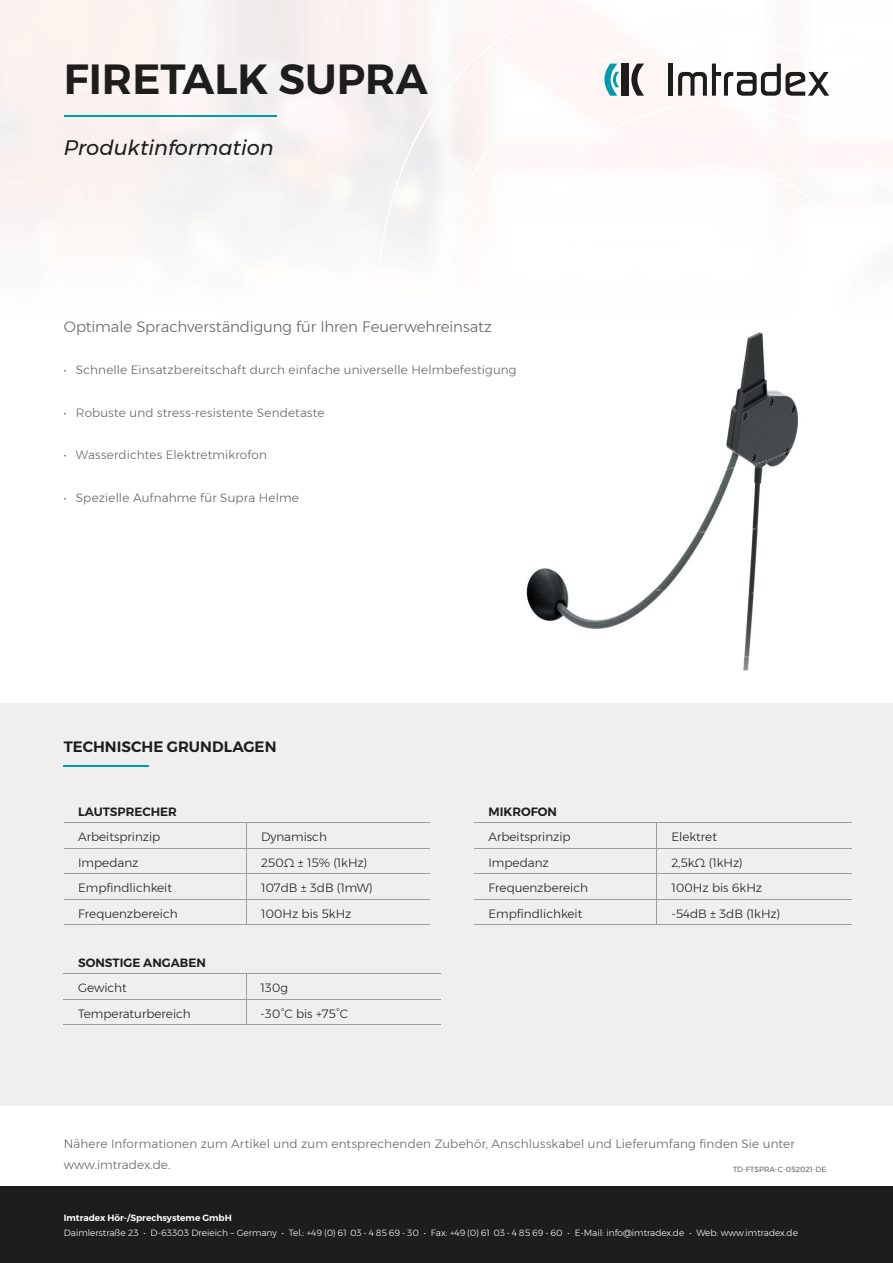
<style>
.page{position:relative;width:893px;height:1263px;background:#fff}
.page>*{position:absolute;margin:0;border:0;box-sizing:border-box;transform-origin:0 0}
.t1{font:600 42px "Montserrat";color:#1d1d1b}
.t2{font:italic 21px "Montserrat";color:#1d1d1b}
.t3{font:300 15px "Montserrat";letter-spacing:-.005em;color:#646463}
.t4{font:600 15px "Montserrat";color:#1d1d1b}
.t5{font:300 12px/21px "Montserrat";letter-spacing:.015em;color:#646463}
.t6{font:300 12px "Montserrat";color:#1d1d1b}
.t7{font:600 12px "Montserrat";color:#1d1d1b}
.t8{font:300 9px "Montserrat";color:#fff}
.t9{font:600 9px "Montserrat";color:#fff}
.t10{font:7.5px "Montserrat";color:#646463}
</style>
<div class="page">
<div style="left:0;top:0;width:376px;height:238px;background:#f8f3f0"></div>
<svg style="left:376px;top:0;width:453px;height:247px"></svg>
<div style="left:0;top:1186px;width:893px;height:77px;background:#1d1d1b"></div>
<img style="left:727px;top:332px;width:71px;height:105px">
<img style="left:677px;top:437px;width:119px;height:126px">
<img style="left:526px;top:563px;width:230px;height:96px">
<div style="left:0;top:703px;width:893px;height:403px;background:#efefef"></div>
<hr style="left:64px;top:115px;width:212px;height:2px;background:#009bac">
<hr style="left:64px;top:765px;width:85px;height:1px;background:#009bac">
<hr style="left:474px;top:823px;width:183px;height:1px;background:#9d9d9d">
<hr style="left:657px;top:823px;width:194px;height:1px;background:#9d9d9d">
<hr style="left:474px;top:848px;width:183px;height:1px;background:#9d9d9d">
<hr style="left:657px;top:848px;width:194px;height:1px;background:#9d9d9d">
<hr style="left:474px;top:874px;width:183px;height:1px;background:#9d9d9d">
<hr style="left:657px;top:874px;width:194px;height:1px;background:#9d9d9d">
<hr style="left:474px;top:899px;width:183px;height:1px;background:#9d9d9d">
<hr style="left:657px;top:899px;width:194px;height:1px;background:#9d9d9d">
<hr style="left:474px;top:925px;width:183px;height:1px;background:#9d9d9d">
<hr style="left:657px;top:925px;width:194px;height:1px;background:#9d9d9d">
<hr style="left:64px;top:848px;width:183px;height:1px;background:#9d9d9d">
<hr style="left:247px;top:848px;width:182px;height:1px;background:#9d9d9d">
<hr style="left:64px;top:874px;width:183px;height:1px;background:#9d9d9d">
<hr style="left:247px;top:874px;width:182px;height:1px;background:#9d9d9d">
<hr style="left:64px;top:899px;width:183px;height:1px;background:#9d9d9d">
<hr style="left:247px;top:899px;width:182px;height:1px;background:#9d9d9d">
<svg style="left:246px;top:824px;width:1px;height:101px"></svg>
<hr style="left:64px;top:925px;width:183px;height:1px;background:#9d9d9d">
<hr style="left:247px;top:925px;width:182px;height:1px;background:#9d9d9d">
<hr style="left:64px;top:823px;width:183px;height:1px;background:#9d9d9d">
<hr style="left:247px;top:823px;width:182px;height:1px;background:#9d9d9d">
<hr style="left:64px;top:973px;width:182px;height:1px;background:#9d9d9d">
<hr style="left:246px;top:973px;width:195px;height:1px;background:#9d9d9d">
<hr style="left:64px;top:999px;width:182px;height:1px;background:#9d9d9d">
<hr style="left:246px;top:999px;width:195px;height:1px;background:#9d9d9d">
<svg style="left:246px;top:974px;width:1px;height:50px"></svg>
<hr style="left:64px;top:1024px;width:182px;height:1px;background:#9d9d9d">
<hr style="left:246px;top:1024px;width:195px;height:1px;background:#9d9d9d">
<h1 class="t1" style="left:64px;top:46px;width:365px">FIRETALK SUPRA</h1>
<h2 class="t2" style="left:64px;top:131px;width:212px">Produktinformation</h2>
<p class="t3" style="left:64px;top:316px;width:430px">Optimale Sprachverständigung für Ihren Feuerwehreinsatz</p>
<p class="t5" style="left:64px;top:359px;width:454px">• Schnelle Einsatzbereitschaft durch einfache universelle Helmbefestigung</p>
<p class="t5" style="left:64px;top:402px;width:262px">• Robuste und stress-resistente Sendetaste</p>
<p class="t5" style="left:64px;top:444px;width:205px">• Wasserdichtes Elektretmikrofon</p>
<p class="t5" style="left:64px;top:487px;width:237px">• Spezielle Aufnahme für Supra Helme</p>
<p class="t4" style="left:64px;top:735px;width:214px">TECHNISCHE GRUNDLAGEN</p>
<p class="t7" style="left:78px;top:802px;width:100px">LAUTSPRECHER</p>
<p class="t6" style="left:78px;top:828px;width:84px">Arbeitsprinzip</p>
<p class="t6" style="left:261px;top:828px;width:67px">Dynamisch</p>
<p class="t6" style="left:78px;top:854px;width:62px">Impedanz</p>
<p class="t6" style="left:261px;top:854px;width:108px">250Ω ± 15% (1kHz)</p>
<p class="t6" style="left:78px;top:879px;width:95px">Empfindlichkeit</p>
<p class="t6" style="left:261px;top:879px;width:113px">107dB ± 3dB (1mW)</p>
<p class="t6" style="left:78px;top:905px;width:101px">Frequenzbereich</p>
<p class="t6" style="left:261px;top:905px;width:92px">100Hz bis 5kHz</p>
<p class="t7" style="left:78px;top:953px;width:129px">SONSTIGE ANGABEN</p>
<p class="t6" style="left:78px;top:979px;width:50px">Gewicht</p>
<p class="t6" style="left:261px;top:979px;width:29px">130g</p>
<p class="t6" style="left:78px;top:1005px;width:114px">Temperaturbereich</p>
<p class="t6" style="left:261px;top:1005px;width:89px">-30°C bis +75°C</p>
<p class="t7" style="left:488px;top:802px;width:70px">MIKROFON</p>
<p class="t6" style="left:488px;top:828px;width:84px">Arbeitsprinzip</p>
<p class="t6" style="left:671px;top:828px;width:47px">Elektret</p>
<p class="t6" style="left:488px;top:854px;width:62px">Impedanz</p>
<p class="t6" style="left:671px;top:854px;width:73px">2,5kΩ (1kHz)</p>
<p class="t6" style="left:488px;top:879px;width:101px">Frequenzbereich</p>
<p class="t6" style="left:671px;top:879px;width:92px">100Hz bis 6kHz</p>
<p class="t6" style="left:488px;top:905px;width:95px">Empfindlichkeit</p>
<p class="t6" style="left:671px;top:905px;width:110px">-54dB ± 3dB (1kHz)</p>
<p class="t5" style="left:64px;top:1133px;width:733px">Nähere Informationen zum Artikel und zum entsprechenden Zubehör, Anschlusskabel und Lieferumfang finden Sie unter www.imtradex.de.</p>
<p class="t10" style="left:733px;top:1164px;width:95px">TD-FTSPRA-C-052021-DE</p>
<p class="t9" style="left:64px;top:1210px;width:169px">Imtradex Hör-/Sprechsysteme GmbH</p>
<p class="t8" style="left:64px;top:1225px;width:736px">Daimlerstraße 23 • D-63303 Dreieich – Germany • Tel.: +49 (0) 61 03 - 4 85 69 - 30 • Fax: +49 (0) 61 03 - 4 85 69 - 60 • E-Mail: info@imtradex.de • Web: www.imtradex.de</p>
</div>
